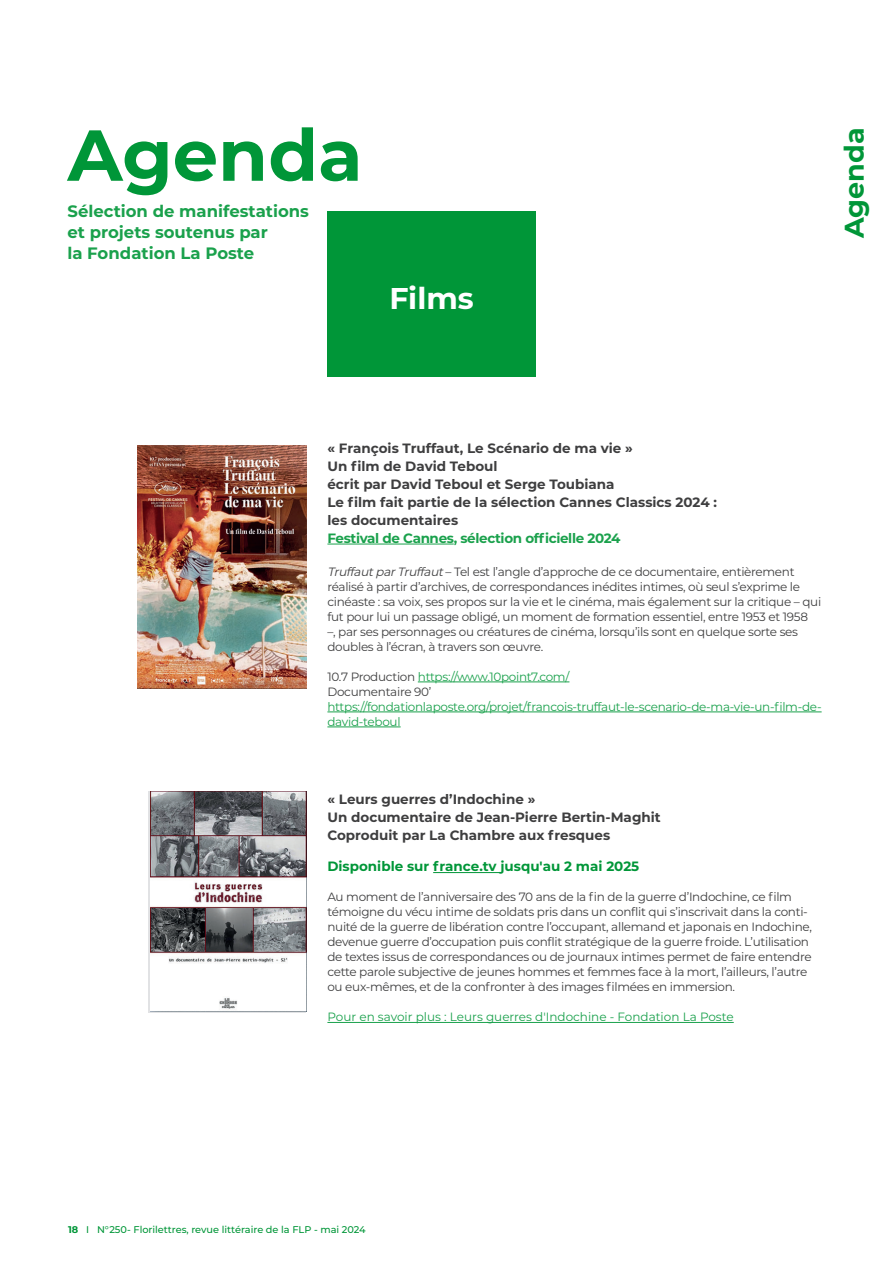
<style>
.page{position:relative;width:893px;height:1263px;background:#fff}
.page>*{position:absolute;margin:0;border:0;box-sizing:border-box;transform-origin:0 0}
.TITRE1{font:700 72px "Montserrat";color:#009638}
.TITRE2_agenda{font:700 30px "Montserrat";color:#fff}
.PAGE_EN_COURS_rubriq{font:700 27px "Montserrat";color:#009638}
.TITRE3{font:700 16.5px/21px "Montserrat";color:#1aa14c}
.TEXTE_COURANT_petit{font:700 13.5px/18px "Montserrat";color:#3e3e3f}
.TEXTE_COURANT_petit-2{font:700 13.5px "Montserrat";color:#009638}
.TEXTE_COURANT_petit-3{font:12px/15px "Montserrat";letter-spacing:-.025em;color:#3e3e3f}
.TEXTE_COURANT_petit-4{font:12px/15px "Montserrat";letter-spacing:-.025em;color:#1aa14c}
.TEXTE_COURANT_petit-5{font:12px "Montserrat";color:#1aa14c}
.t1{font:500 9.75px "Montserrat";color:#009638}
.s1{color:#1aa14c}
.s2{font-style:italic}
.s3{color:#3e3e3f}
.s4{font-weight:700}
</style>
<div class="page">
<hr style="left:327px;top:544px;width:127px;height:1px;background:#1aa14c">
<hr style="left:418px;top:682px;width:151px;height:1px;background:#1aa14c">
<hr style="left:327px;top:712px;width:495px;height:1px;background:#1aa14c">
<hr style="left:327px;top:727px;width:74px;height:1px;background:#1aa14c">
<hr style="left:433px;top:872px;width:67px;height:1px;background:#009638">
<hr style="left:327px;top:1022px;width:407px;height:1px;background:#1aa14c">
<div style="left:327px;top:211px;width:209px;height:166px;background:#009638"></div>
<img style="left:138px;top:446px;width:168px;height:242px">
<svg style="left:148px;top:791px;width:158px;height:222px"></svg>
<img style="left:151px;top:791px;width:155px;height:220px">
<p class="TITRE1" style="left:68px;top:103px;width:297px">Agenda</p>
<p class="TITRE3" style="left:68px;top:199px;width:243px">Sélection de manifestations et projets soutenus par<br>la Fondation La Poste</p>
<p class="TITRE2_agenda" style="left:389px;top:277px;width:86px">Films</p>
<p class="PAGE_EN_COURS_rubriq" style="left:835px;top:238px;width:112px;rotate:-90deg">Agenda</p>
<p class="TEXTE_COURANT_petit" style="left:327px;top:438px;width:391px">« François Truffaut, Le Scénario de ma vie »<br>Un film de David Teboul<br>écrit par David Teboul et Serge Toubiana<br>Le film fait partie de la sélection Cannes Classics 2024 : les documentaires<br><span class="s1">Festival de Cannes, sélection officielle 2024</span></p>
<p class="TEXTE_COURANT_petit-3" style="left:327px;top:563px;width:495px"><span class="s2">TruffautparTruffaut</span>– Tel est l’angle d’approche de ce documentaire, entièrement réalisé à partir d’archives, de correspondances inédites intimes, où seul s’exprime le cinéaste : sa voix, ses propos sur la vie et le cinéma, mais également sur la critique – qui fut pour lui un passage obligé, un moment de formation essentiel, entre 1953 et 1958<br>–, par ses personnages ou créatures de cinéma, lorsqu’ils sont en quelque sorte ses doubles à l’écran, à travers son œuvre.</p>
<p class="TEXTE_COURANT_petit-4" style="left:327px;top:668px;width:496px"><span class="s3">10.7 Production</span> https://www.10point7.com/<br><span class="s3">Documentaire 90’ </span>https://fondationlaposte.org/projet/francois-truffaut-le-scenario-de-ma-vie-un-film-de&shy;david-teboul</p>
<p class="TEXTE_COURANT_petit" style="left:327px;top:789px;width:335px">« Leurs guerres d’Indochine »<br>Un documentaire de Jean-Pierre Bertin-Maghit<br>Coproduit par La Chambre aux fresques</p>
<p class="TEXTE_COURANT_petit-2" style="left:327px;top:857px;width:313px">Disponible sur france.tv jusqu'au 2 mai 2025</p>
<p class="TEXTE_COURANT_petit-3" style="left:327px;top:889px;width:486px">Au moment de l’anniversaire des 70 ans de la fin de la guerre d’Indochine, ce film témoigne du vécu intime de soldats pris dans un conflit qui s’inscrivait dans la conti&shy;nuité de la guerre de libération contre l’occupant, allemand et japonais en Indochine, devenue guerre d’occupation puis conflit stratégique de la guerre froide. L’utilisation de textes issus de correspondances ou de journaux intimes permet de faire entendre cette parole subjective de jeunes hommes et femmes face à la mort, l’ailleurs, l’autre ou eux-mêmes, et de la confronter à des images filmées en immersion.</p>
<p class="TEXTE_COURANT_petit-5" style="left:327px;top:1009px;width:408px">Pour en savoir plus : Leurs guerres d'Indochine - Fondation La Poste</p>
<p class="t1" style="left:68px;top:1223px;width:299px"><span class="s4">18</span> I N°250- Florilettres, revue littéraire de la FLP - mai 2024</p>
</div>
